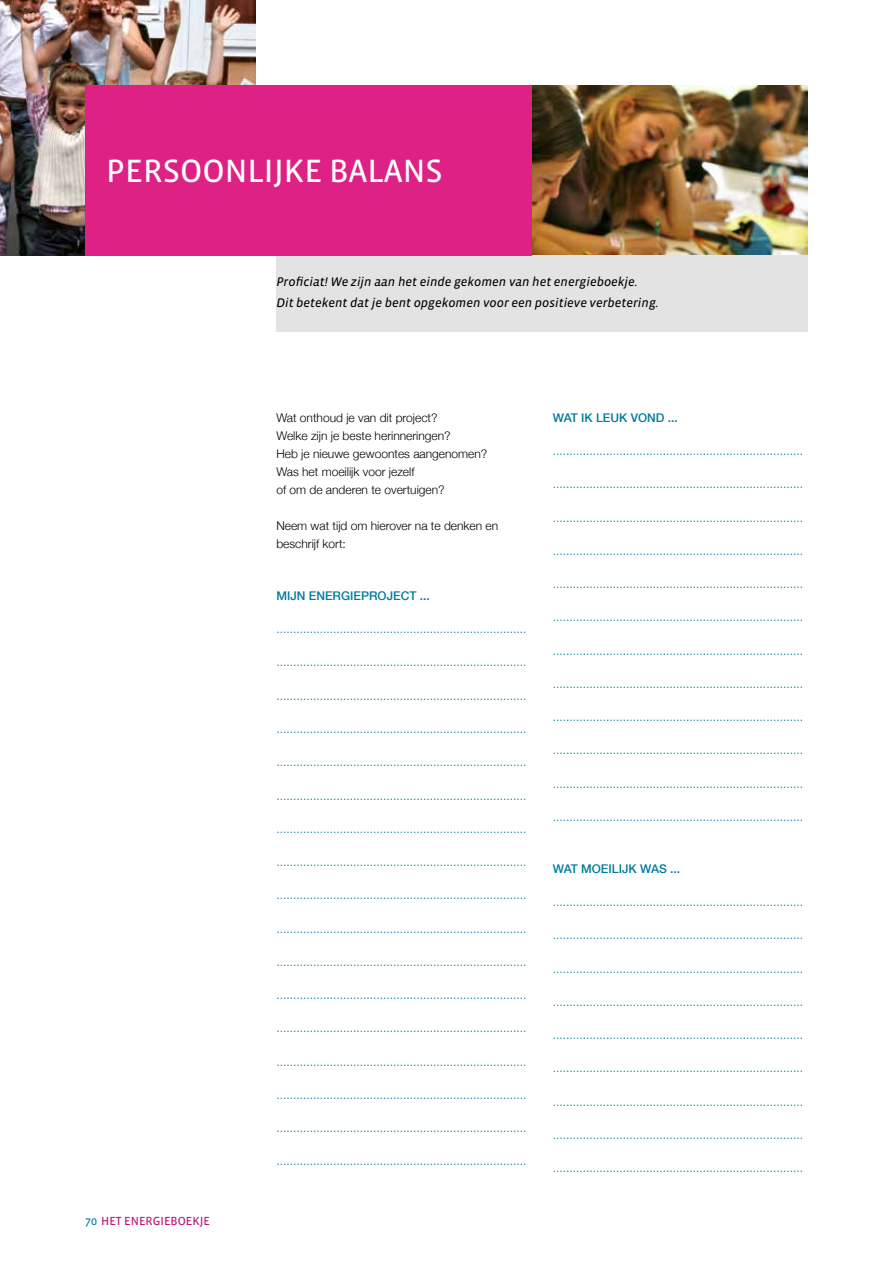
<style>
.page{position:relative;width:893px;height:1263px;background:#fff}
.page>*{position:absolute;margin:0;border:0;box-sizing:border-box;transform-origin:0 0}
.t1{font:33px "Vista Sans Reg";color:#fff}
.t2{font:italic 12.75px/21px "Vista Sans Reg";color:#000}
.t3{font:300 12px "Helvetica Neue";color:#007a9d}
.t4{font:300 12px/18px "Helvetica Neue";color:#000}
.t5{font:500 12px "Helvetica Neue";color:#007a9d}
.t6{font:12px "Vista Sans Reg";color:#ba1776}
.s1{color:#007a9d}
</style>
<div class="page">
<img style="left:0;top:0;width:255px;height:255px">
<img style="left:531px;top:85px;width:277px;height:170px">
<div style="left:276px;top:255px;width:532px;height:77px;background:#e3e3e3"></div>
<div style="left:85px;top:85px;width:446px;height:170px;background:#de2285"></div>
<h1 class="t1" style="left:106px;top:154px;width:338px">PERSOONLIJKE BALANS</h1>
<p class="t2" style="left:276px;top:271px;width:384px">Proficiat! We zijn aan het einde gekomen van het energieboekje.<br>Dit betekent dat je bent opgekomen voor een positieve verbetering.</p>
<p class="t6" style="left:85px;top:1215px;width:127px"><span class="s1">70</span> HET ENERGIEBOEKJE</p>
<p class="t4" style="left:276px;top:408px;width:212px">Wat onthoud je van dit project?<br>Welke zijn je beste herinneringen?<br>Heb je nieuwe gewoontes aangenomen?<br>Was het moeilijk voor jezelf<br>of om de anderen te overtuigen?</p>
<p class="t4" style="left:276px;top:516px;width:223px">Neem wat tijd om hierover na te denken en beschrijf kort:</p>
<p class="t5" style="left:276px;top:586px;width:155px">MIJN ENERGIEPROJECT ...</p>
<p class="t3" style="left:276px;top:619px;width:252px">...........................................................................</p>
<p class="t3" style="left:276px;top:652px;width:252px">...........................................................................</p>
<p class="t3" style="left:276px;top:686px;width:252px">...........................................................................</p>
<p class="t3" style="left:276px;top:719px;width:252px">...........................................................................</p>
<p class="t3" style="left:276px;top:752px;width:252px">...........................................................................</p>
<p class="t3" style="left:276px;top:785px;width:252px">...........................................................................</p>
<p class="t3" style="left:276px;top:819px;width:252px">...........................................................................</p>
<p class="t3" style="left:276px;top:852px;width:252px">...........................................................................</p>
<p class="t3" style="left:276px;top:885px;width:252px">...........................................................................</p>
<p class="t3" style="left:276px;top:918px;width:252px">...........................................................................</p>
<p class="t3" style="left:276px;top:952px;width:252px">...........................................................................</p>
<p class="t3" style="left:276px;top:985px;width:252px">...........................................................................</p>
<p class="t3" style="left:276px;top:1018px;width:252px">...........................................................................</p>
<p class="t3" style="left:276px;top:1051px;width:252px">...........................................................................</p>
<p class="t3" style="left:276px;top:1085px;width:252px">...........................................................................</p>
<p class="t3" style="left:276px;top:1118px;width:252px">...........................................................................</p>
<p class="t3" style="left:276px;top:1151px;width:252px">...........................................................................</p>
<p class="t5" style="left:553px;top:408px;width:127px">WAT IK LEUK VOND ...</p>
<p class="t3" style="left:553px;top:441px;width:252px">...........................................................................</p>
<p class="t3" style="left:553px;top:474px;width:252px">...........................................................................</p>
<p class="t3" style="left:553px;top:508px;width:252px">...........................................................................</p>
<p class="t3" style="left:553px;top:541px;width:252px">...........................................................................</p>
<p class="t3" style="left:553px;top:574px;width:252px">...........................................................................</p>
<p class="t3" style="left:553px;top:607px;width:252px">...........................................................................</p>
<p class="t3" style="left:553px;top:641px;width:252px">...........................................................................</p>
<p class="t3" style="left:553px;top:674px;width:252px">...........................................................................</p>
<p class="t3" style="left:553px;top:707px;width:252px">...........................................................................</p>
<p class="t3" style="left:553px;top:740px;width:252px">...........................................................................</p>
<p class="t3" style="left:553px;top:774px;width:252px">...........................................................................</p>
<p class="t3" style="left:553px;top:807px;width:252px">...........................................................................</p>
<p class="t5" style="left:553px;top:859px;width:129px">WAT MOEILIJK WAS ...</p>
<p class="t3" style="left:553px;top:892px;width:252px">...........................................................................</p>
<p class="t3" style="left:553px;top:925px;width:252px">...........................................................................</p>
<p class="t3" style="left:553px;top:959px;width:252px">...........................................................................</p>
<p class="t3" style="left:553px;top:992px;width:252px">...........................................................................</p>
<p class="t3" style="left:553px;top:1025px;width:252px">...........................................................................</p>
<p class="t3" style="left:553px;top:1058px;width:252px">...........................................................................</p>
<p class="t3" style="left:553px;top:1092px;width:252px">...........................................................................</p>
<p class="t3" style="left:553px;top:1125px;width:252px">...........................................................................</p>
<p class="t3" style="left:553px;top:1158px;width:252px">...........................................................................</p>
</div>
